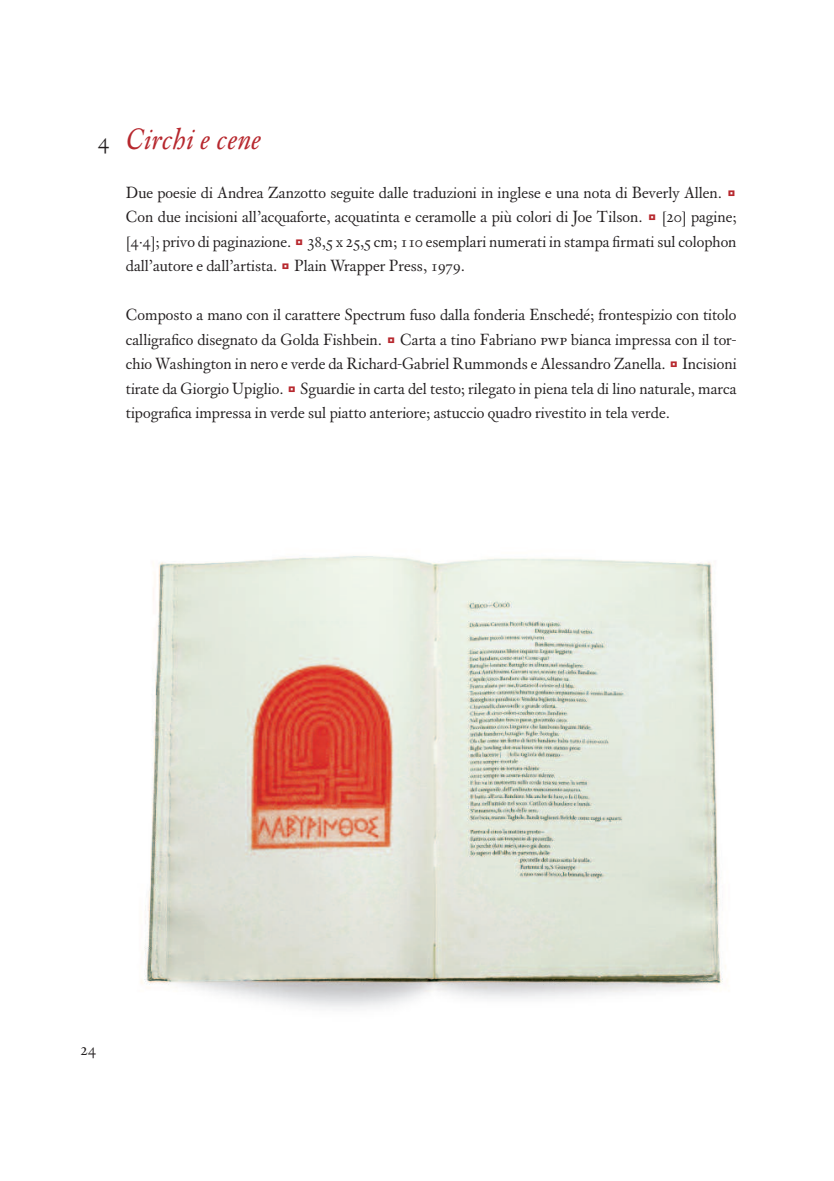
<style>
.page{position:relative;width:834px;height:1181px;background:#fff}
.page>*{position:absolute;margin:0;border:0;box-sizing:border-box;transform-origin:0 0}
.t1{font:italic 31.5px "Custo AZ";color:#b7282e}
.t2{font:24.5px "Custo AZ";color:#231f20}
.t3{font:17.5px/24.5px "Custo AZ";color:#231f20;text-align:justify}
.s1{font-family:"Quadrato";font-size:21px;color:#b7282e}
.s2{font-family:"Custo AZ Caps"}
</style>
<div class="page">
<img style="left:141px;top:556px;width:585px;height:452px">
<h2 class="t2" style="left:98px;top:126px;width:13px">4</h2>
<h1 class="t1" style="left:126px;top:119px;width:137px">Circhi e cene</h1>
<p class="t3" style="left:126px;top:179px;width:612px">Due poesie di Andrea Zanzotto seguite dalle traduzioni in inglese e una nota di Beverly Allen. <span class="s1">* </span>Con due incisioni all’acquaforte, acquatinta e ceramolle a più colori di Joe Tilson. <span class="s1">*</span> [20] pagine; [4·4]; privo di paginazione. <span class="s1">*</span> 38,5 x 25,5 cm; 110 esemplari numerati in stampa firmati sul colophon dall’autore e dall’artista. <span class="s1">*</span> Plain Wrapper Press, 1979.</p>
<p class="t3" style="left:126px;top:302px;width:612px">Composto a mano con il carattere Spectrum fuso dalla fonderia Enschedé; frontespizio con titolo calligrafico disegnato da Golda Fishbein. <span class="s1">*</span> Carta a tino Fabriano <span class="s2">pwp</span> bianca impressa con il tor&shy;chio Washington in nero e verde da Richard-Gabriel Rummonds e Alessandro Zanella. <span class="s1">*</span> Incisioni tirate da Giorgio Upiglio. <span class="s1">*</span> Sguardie in carta del testo; rilegato in piena tela di lino naturale, marca tipografica impressa in verde sul piatto anteriore; astuccio quadro rivestito in tela verde.</p>
<p class="t3" style="left:80px;top:1037px;width:17px">24</p>
</div>
